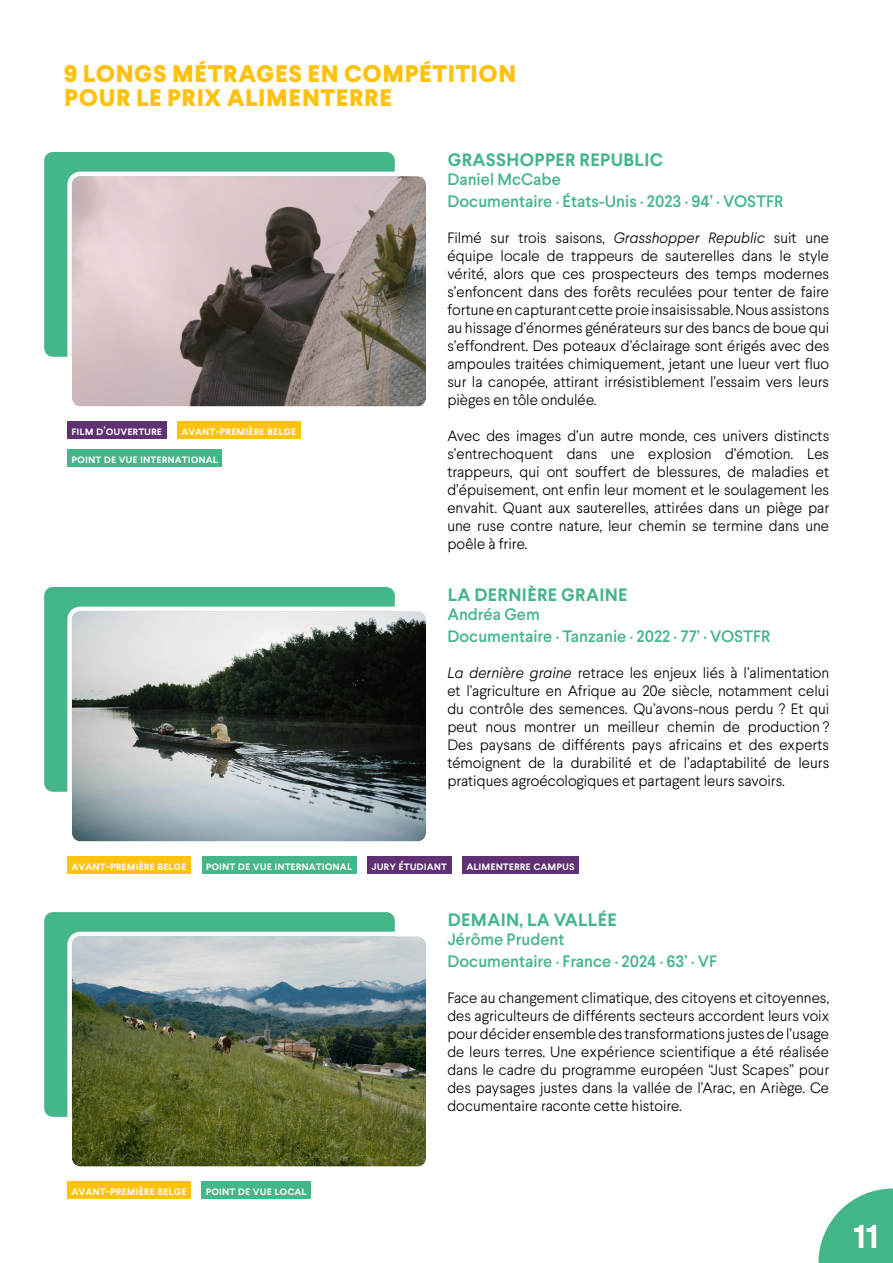
<style>
.page{position:relative;width:893px;height:1263px;background:#fff}
.page>*{position:absolute;margin:0;border:0;box-sizing:border-box;transform-origin:0 0}
.t1{font:700 33px "Larsseit";color:#fff}
.t2{font:800 24px/24px "Larsseit";letter-spacing:.025em;color:#ffc20e}
.t3{font:700 18px "Larsseit";letter-spacing:.02em;color:#44b689}
.t4{font:500 16.5px/21.6px "Larsseit";color:#44b689}
.t5{font:300 15px/18px "Larsseit";color:#000;text-align:justify}
.t6{font:500 12px "Larsseit";color:#fff}
.s1{font-style:italic}
</style>
<div class="page">
<svg style="left:818px;top:1188px;width:75px;height:75px"></svg>
<div style="left:44px;top:152px;width:351px;height:205px;background:#44b689;border-radius:9px"></div>
<img style="left:72px;top:177px;width:354px;height:229px">
<div style="left:67px;top:172px;width:364px;height:239px;border:4px solid #fff;border-radius:11px"></div>
<div style="left:67px;top:422px;width:99px;height:17px;background:#603172"></div>
<div style="left:67px;top:450px;width:155px;height:17px;background:#44b689"></div>
<div style="left:177px;top:422px;width:124px;height:17px;background:#ffc20e"></div>
<div style="left:44px;top:587px;width:351px;height:205px;background:#44b689;border-radius:9px"></div>
<img style="left:72px;top:612px;width:354px;height:229px">
<div style="left:67px;top:607px;width:364px;height:239px;border:4px solid #fff;border-radius:11px"></div>
<div style="left:44px;top:912px;width:351px;height:205px;background:#44b689;border-radius:9px"></div>
<img style="left:72px;top:937px;width:354px;height:229px">
<div style="left:67px;top:932px;width:364px;height:239px;border:4px solid #fff;border-radius:11px"></div>
<div style="left:202px;top:856px;width:154px;height:18px;background:#44b689"></div>
<div style="left:67px;top:856px;width:124px;height:18px;background:#ffc20e"></div>
<div style="left:367px;top:856px;width:84px;height:18px;background:#603172"></div>
<div style="left:462px;top:856px;width:117px;height:18px;background:#603172"></div>
<div style="left:202px;top:1182px;width:109px;height:17px;background:#44b689"></div>
<div style="left:67px;top:1182px;width:124px;height:17px;background:#ffc20e"></div>
<h2 class="t2" style="left:64px;top:62px;width:454px">9 LONGS MÉTRAGES EN COMPÉTITION<br>POUR LE PRIX ALIMENTERRE</h2>
<p class="t6" style="left:181px;top:423px;width:117px">avant-première belge</p>
<p class="t6" style="left:72px;top:423px;width:92px">film d’ouverture</p>
<p class="t6" style="left:72px;top:451px;width:148px">point de vue international</p>
<p class="t3" style="left:448px;top:148px;width:217px">GRASSHOPPER REPUBLIC</p>
<p class="t4" style="left:447px;top:169px;width:338px">Daniel McCabe<br>Documentaire · États-Unis · 2023 · 94’ · VOSTFR</p>
<p class="t5" style="left:447px;top:229px;width:383px">Filmé sur trois saisons, <span class="s1">Grasshopper Republic</span> suit une équipe locale de trappeurs de sauterelles dans le style vérité, alors que ces prospecteurs des temps modernes s’enfoncent dans des forêts reculées pour tenter de faire fortune en capturant cette proie insaisissable. Nous assistons au hissage d’énormes générateurs sur des bancs de boue qui s’effondrent. Des poteaux d’éclairage sont érigés avec des ampoules traitées chimiquement, jetant une lueur vert fluo sur la canopée, attirant irrésistiblement l’essaim vers leurs pièges en tôle ondulée.</p>
<p class="t5" style="left:447px;top:427px;width:383px">Avec des images d’un autre monde, ces univers distincts s’entrechoquent dans une explosion d’émotion. Les trappeurs, qui ont souffert de blessures, de maladies et d’épuisement, ont enfin leur moment et le soulagement les envahit. Quant aux sauterelles, attirées dans un piège par une ruse contre nature, leur chemin se termine dans une poêle à frire.</p>
<p class="t3" style="left:448px;top:583px;width:181px">LA DERNIÈRE GRAINE</p>
<p class="t4" style="left:447px;top:604px;width:325px">Andréa Gem<br>Documentaire · Tanzanie · 2022 · 77’ · VOSTFR</p>
<p class="t5" style="left:447px;top:663px;width:383px"><span class="s1">La dernière graine</span> retrace les enjeux liés à l’alimentation et l’agriculture en Afrique au 20e siècle, notamment celui du contrôle des semences. Qu’avons-nous perdu ? Et qui peut nous montrer un meilleur chemin de production ?<br>Des paysans de différents pays africains et des experts témoignent de la durabilité et de l’adaptabilité de leurs pratiques agroécologiques et partagent leurs savoirs.</p>
<p class="t6" style="left:72px;top:858px;width:117px">avant-première belge</p>
<p class="t6" style="left:206px;top:858px;width:148px">point de vue international</p>
<p class="t6" style="left:371px;top:858px;width:77px">jury étudiant</p>
<p class="t6" style="left:466px;top:858px;width:110px">alimenterre campus</p>
<p class="t3" style="left:448px;top:908px;width:171px">DEMAIN, LA VALLÉE</p>
<p class="t4" style="left:447px;top:929px;width:271px">Jérôme Prudent<br>Documentaire · France · 2024 · 63’ · VF</p>
<p class="t5" style="left:447px;top:989px;width:383px">Face au changement climatique, des citoyens et citoyennes, des agriculteurs de différents secteurs accordent leurs voix pour décider ensemble des transformations justes de l’usage de leurs terres. Une expérience scientifique a été réalisée dans le cadre du programme européen “Just Scapes” pour des paysages justes dans la vallée de l’Arac, en Ariège. Ce documentaire raconte cette histoire.</p>
<p class="t6" style="left:72px;top:1183px;width:117px">avant-première belge</p>
<p class="t6" style="left:206px;top:1183px;width:103px">point de vue local</p>
<h1 class="t1" style="left:853px;top:1215px;width:27px">11</h1>
</div>
